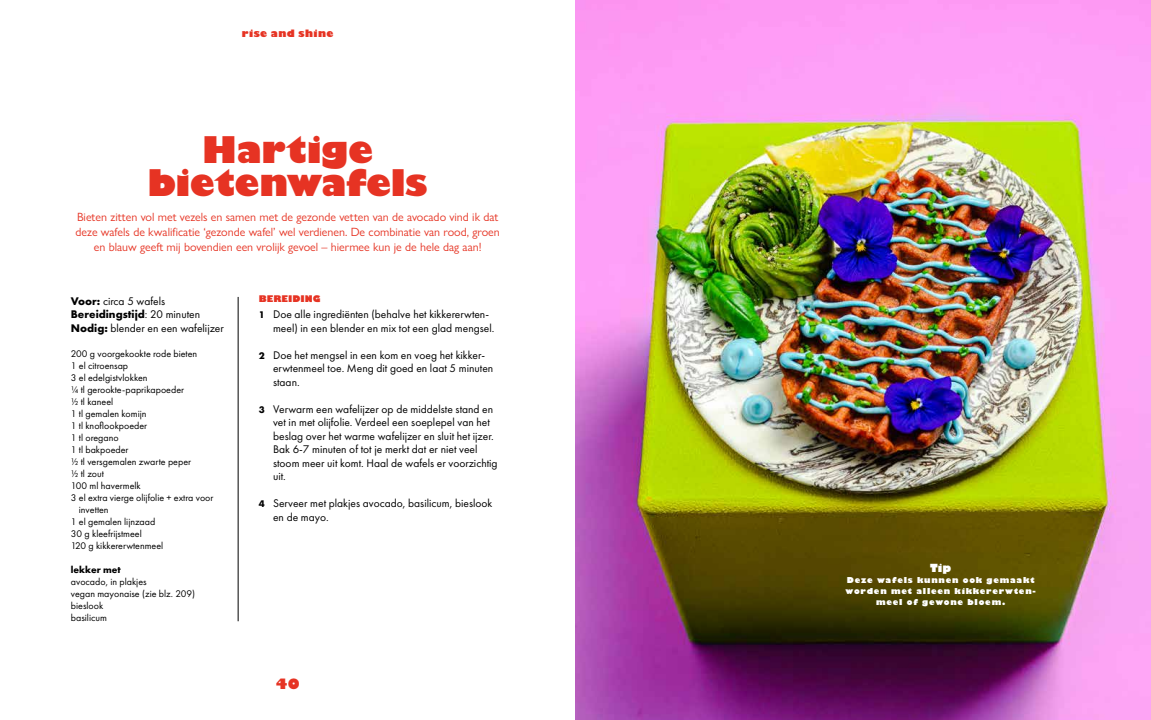
<style>
.page{position:relative;width:1151px;height:720px;background:#fff}
.page>*{position:absolute;margin:0;border:0;box-sizing:border-box;transform-origin:0 0}
.t1{font:800 36px/33px "Gill Sans Nova";letter-spacing:-.015em;color:#e63323;text-align:center}
.t2{font:800 14px "Gill Sans Nova";color:#e63323}
.t3{font:12px/15px "Gill Sans Nova";color:#e63323;text-align:center}
.t4{font:11.5px/13.5px "Futura PT";color:#000}
.t5{font:800 11px "Gill Sans Nova";color:#fff}
.t6{font:10px/12px "Futura PT";color:#000}
.t7{font:800 10px "Gill Sans Nova";letter-spacing:.04em;color:#e63323}
.t8{font:700 10px "Futura PT";color:#000}
.t9{font:800 9px "Gill Sans Nova";color:#e63323}
.t10{font:800 8px/11px "Gill Sans Nova";letter-spacing:.1em;color:#fff;text-align:center}
.s1{font-weight:700}
.s2{font-weight:700;font-size:10px}
</style>
<div class="page">
<hr style="left:238px;top:297px;width:1px;height:324px;background:#000">
<img style="left:575px;top:0;width:576px;height:720px">
<p class="t7" style="left:242px;top:25px;width:93px">rise and shine</p>
<h1 class="t1" style="left:148px;top:131px;width:282px">Hartige bietenwafels</h1>
<p class="t3" style="left:76px;top:210px;width:426px">Bieten zitten vol met vezels en samen met de gezonde vetten van de avocado vind ik dat deze wafels de kwalificatie ‘gezonde wafel’ wel verdienen. De combinatie van rood, groen en blauw geeft mij bovendien een vrolijk gevoel – hiermee kun je de hele dag aan!</p>
<p class="t4" style="left:71px;top:294px;width:154px"><span class="s1">Voor:</span> circa 5 wafels<br><span class="s1">Bereidingstijd</span>: 20 minuten<br><span class="s1">Nodig:</span> blender en een wafelijzer</p>
<p class="t6" style="left:71px;top:348px;width:128px">200 g voorgekookte rode bieten</p>
<p class="t6" style="left:71px;top:360px;width:59px">1 el citroensap</p>
<p class="t6" style="left:71px;top:372px;width:78px">3 el edelgistvlokken</p>
<p class="t6" style="left:71px;top:384px;width:115px">¼ tl gerookte-paprikapoeder</p>
<p class="t6" style="left:71px;top:396px;width:44px">½ tl kaneel</p>
<p class="t6" style="left:71px;top:408px;width:77px">1 tl gemalen komijn</p>
<p class="t6" style="left:71px;top:420px;width:78px">1 tl knoflookpoeder</p>
<p class="t6" style="left:71px;top:432px;width:49px">1 tl oregano</p>
<p class="t6" style="left:71px;top:444px;width:59px">1 tl bakpoeder</p>
<p class="t6" style="left:71px;top:456px;width:122px">½ tl versgemalen zwarte peper</p>
<p class="t6" style="left:71px;top:468px;width:35px">½ tl zout</p>
<p class="t6" style="left:71px;top:480px;width:71px">100 ml havermelk</p>
<p class="t6" style="left:71px;top:492px;width:144px">3 el extra vierge olijfolie + extra voor</p>
<p class="t6" style="left:79px;top:504px;width:31px">invetten</p>
<p class="t6" style="left:71px;top:516px;width:86px">1 el gemalen lijnzaad</p>
<p class="t6" style="left:71px;top:528px;width:72px">30 g kleefrijstmeel</p>
<p class="t6" style="left:71px;top:540px;width:94px">120 g kikkererwtenmeel</p>
<p class="t8" style="left:71px;top:563px;width:51px">lekker met</p>
<p class="t6" style="left:71px;top:576px;width:126px">avocado, in plakjes<br>vegan mayonaise (zie blz. 209) bieslook<br>basilicum</p>
<p class="t9" style="left:259px;top:291px;width:63px">BEREIDING</p>
<p class="t4" style="left:273px;top:308px;width:223px;text-indent:-14px"><span class="s2">1</span> Doe alle ingrediënten (behalve het kikkererwten&shy;meel) in een blender en mix tot een glad mengsel.</p>
<p class="t4" style="left:273px;top:348px;width:222px;text-indent:-14px"><span class="s2">2</span> Doe het mengsel in een kom en voeg het kikker&shy;erwtenmeel toe. Meng dit goed en laat 5 minuten staan.</p>
<p class="t4" style="left:273px;top:402px;width:226px;text-indent:-14px"><span class="s2">3</span> Verwarm een wafelijzer op de middelste stand en vet in met olijfolie. Verdeel een soeplepel van het beslag over het warme wafelijzer en sluit het ijzer.<br>Bak 6-7 minuten of tot je merkt dat er niet veel stoom meer uit komt. Haal de wafels er voorzichtig uit.</p>
<p class="t4" style="left:273px;top:497px;width:221px;text-indent:-14px"><span class="s2">4</span> Serveer met plakjes avocado, basilicum, bieslook en de mayo.</p>
<p class="t2" style="left:276px;top:673px;width:26px">40</p>
<p class="t5" style="left:930px;top:559px;width:22px">Tip</p>
<p class="t10" style="left:845px;top:574px;width:192px">Deze wafels kunnen ook gemaakt worden met alleen kikkererwten&shy;meel of gewone bloem.</p>
</div>
